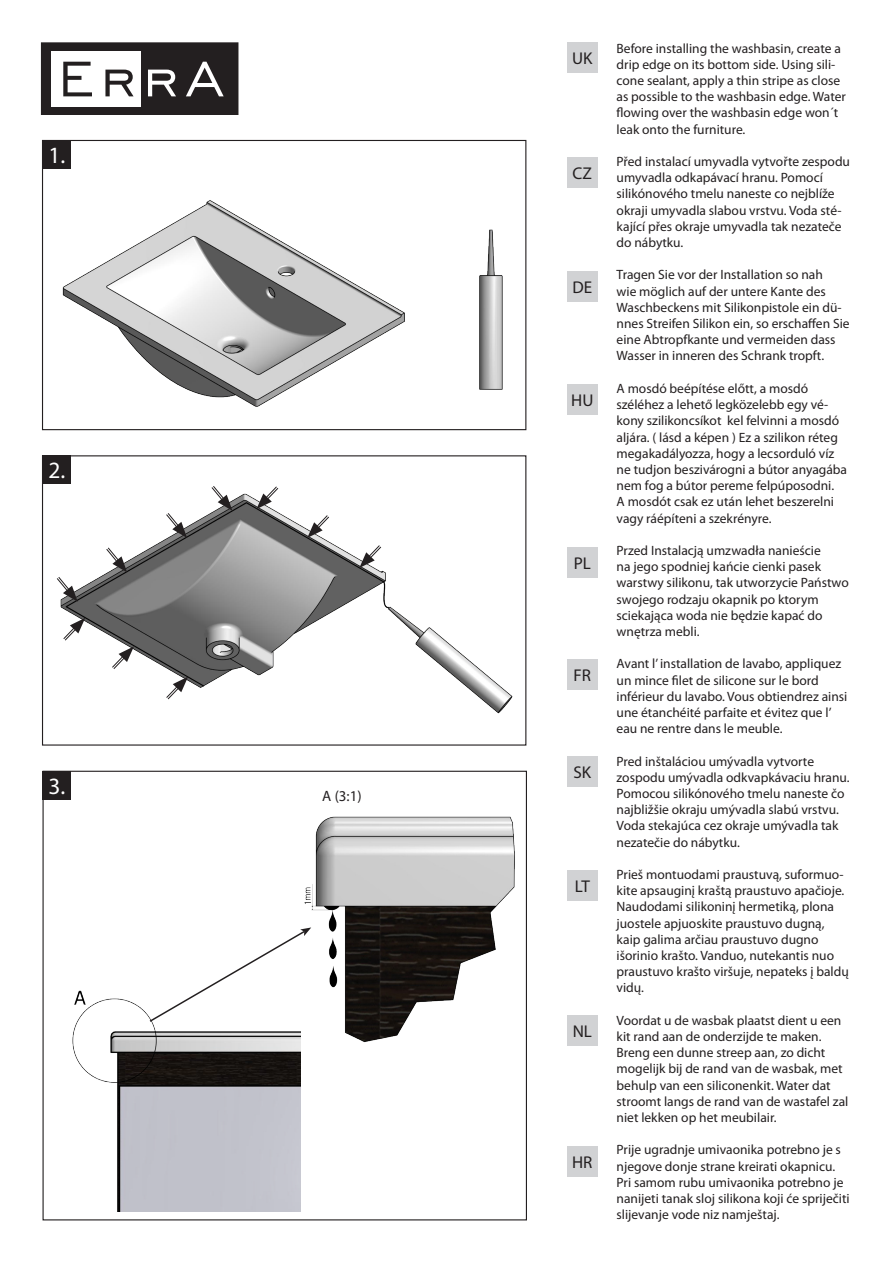
<style>
.page{position:relative;width:893px;height:1263px;background:#fff}
.page>*{position:absolute;margin:0;border:0;box-sizing:border-box;transform-origin:0 0}
.t1{font:23.4px "Myriad Pro";color:#fff}
.t2{font:17.1px "Myriad Pro";color:#231f20}
.t3{font:15px "Myriad Pro";color:#231f20}
.t4{font:13.5px/16.2px "Myriad Pro";color:#231f20}
</style>
<div class="page">
<div style="left:43px;top:771px;width:28px;height:28px;background:#231f20"></div>
<div style="left:567px;top:43px;width:30px;height:30px;background:#d1d2d4"></div>
<div style="left:567px;top:157px;width:30px;height:31px;background:#d1d2d4"></div>
<div style="left:567px;top:271px;width:30px;height:30px;background:#d1d2d4"></div>
<div style="left:567px;top:385px;width:30px;height:30px;background:#d1d2d4"></div>
<div style="left:567px;top:547px;width:30px;height:30px;background:#d1d2d4"></div>
<div style="left:567px;top:660px;width:30px;height:30px;background:#d1d2d4"></div>
<div style="left:567px;top:756px;width:30px;height:31px;background:#d1d2d4"></div>
<div style="left:567px;top:871px;width:30px;height:30px;background:#d1d2d4"></div>
<div style="left:567px;top:1016px;width:30px;height:30px;background:#d1d2d4"></div>
<div style="left:567px;top:1146px;width:30px;height:30px;background:#d1d2d4"></div>
<img style="left:44px;top:142px;width:459px;height:265px">
<div style="left:42px;top:140px;width:484px;height:290px;border:1px solid #231f20"></div>
<svg style="left:41px;top:42px;width:197px;height:73px"></svg>
<img style="left:44px;top:457px;width:469px;height:257px">
<svg style="left:256px;top:485px;width:23px;height:24px"></svg>
<svg style="left:56px;top:576px;width:22px;height:26px"></svg>
<svg style="left:105px;top:546px;width:22px;height:26px"></svg>
<svg style="left:165px;top:512px;width:22px;height:26px"></svg>
<svg style="left:210px;top:485px;width:22px;height:26px"></svg>
<svg style="left:165px;top:677px;width:23px;height:23px"></svg>
<svg style="left:307px;top:514px;width:23px;height:24px"></svg>
<svg style="left:359px;top:544px;width:23px;height:24px"></svg>
<svg style="left:62px;top:618px;width:23px;height:24px"></svg>
<svg style="left:111px;top:646px;width:23px;height:24px"></svg>
<img style="left:300px;top:798px;width:226px;height:271px">
<img style="left:72px;top:990px;width:228px;height:222px">
<svg style="left:148px;top:927px;width:163px;height:96px"></svg>
<p class="t1" style="left:48px;top:143px;width:18px">1.</p>
<p class="t1" style="left:48px;top:458px;width:18px">2.</p>
<p class="t1" style="left:48px;top:773px;width:18px">3.</p>
<p class="t3" style="left:322px;top:788px;width:41px">A (3:1)</p>
<p class="t2" style="left:572px;top:49px;width:22px">UK</p>
<p class="t2" style="left:573px;top:164px;width:21px">CZ</p>
<p class="t2" style="left:572px;top:278px;width:21px">DE</p>
<p class="t2" style="left:571px;top:391px;width:24px">HU</p>
<p class="t2" style="left:574px;top:554px;width:19px">PL</p>
<p class="t2" style="left:574px;top:666px;width:19px">FR</p>
<p class="t2" style="left:573px;top:763px;width:19px">SK</p>
<p class="t2" style="left:575px;top:877px;width:17px">LT</p>
<p class="t2" style="left:573px;top:1022px;width:21px">NL</p>
<p class="t2" style="left:572px;top:1152px;width:22px">HR</p>
<p class="t4" style="left:617px;top:40px;width:231px">Before installing the washbasin, create a drip edge on its bottom side. Using sili&shy;cone sealant, apply a thin stripe as close as possible to the washbasin edge. Water flowing over the washbasin edge won´t leak onto the furniture.</p>
<p class="t4" style="left:617px;top:154px;width:235px">Před instalací umyvadla vytvořte zespodu umyvadla odkapávací hranu. Pomocí silikónového tmelu naneste co nejblíže okraji umyvadla slabou vrstvu. Voda sté&shy;kající přes okraje umyvadla tak nezateče do nábytku.</p>
<p class="t4" style="left:617px;top:267px;width:235px">Tragen Sie vor der Installation so nah<br>wie möglich auf der untere Kante des Waschbeckens mit Silikonpistole ein dü&shy;nnes Streifen Silikon ein, so erschaffen Sie eine Abtropfkante und vermeiden dass Wasser in inneren des Schrank tropft.</p>
<p class="t4" style="left:617px;top:380px;width:232px">A mosdó beépítése előtt, a mosdó széléhez a lehető legközelebb egy vé&shy;kony szilikoncsíkot kel felvinni a mosdó aljára. ( lásd a képen ) Ez a szilikon réteg megakadályozza, hogy a lecsorduló víz ne tudjon beszivárogni a bútor anyagába nem fog a bútor pereme felpúposodni.<br>A mosdót csak ez után lehet beszerelni vagy ráépíteni a szekrényre.</p>
<p class="t4" style="left:617px;top:542px;width:234px">Przed Instalacją umzwadła nanieście<br>na jego spodniej kańcie cienki pasek warstwy silikonu, tak utworzycie Państwo swojego rodzaju okapnik po ktorym sciekająca woda nie będzie kapać do wnętrza mebli.</p>
<p class="t4" style="left:617px;top:656px;width:232px">Avant l’ installation de lavabo, appliquez un mince filet de silicone sur le bord inférieur du lavabo. Vous obtiendrez ainsi une étanchéité parfaite et évitez que l’ eau ne rentre dans le meuble.</p>
<p class="t4" style="left:617px;top:753px;width:235px">Pred inštaláciou umývadla vytvorte zospodu umývadla odkvapkávaciu hranu.<br>Pomocou silikónového tmelu naneste čo najbližšie okraju umývadla slabú vrstvu.<br>Voda stekajúca cez okraje umývadla tak nezatečie do nábytku.</p>
<p class="t4" style="left:617px;top:866px;width:234px">Prieš montuodami praustuvą, suformuo&shy;kite apsauginį kraštą praustuvo apačioje.<br>Naudodami silikoninį hermetiką, plona juostele apjuoskite praustuvo dugną, kaip galima arčiau praustuvo dugno išorinio krašto. Vanduo, nutekantis nuo praustuvo krašto viršuje, nepateks į baldų vidų.</p>
<p class="t4" style="left:617px;top:1012px;width:233px">Voordat u de wasbak plaatst dient u een kit rand aan de onderzijde te maken.<br>Breng een dunne streep aan, zo dicht mogelijk bij de rand van de wasbak, met behulp van een siliconenkit. Water dat stroomt langs de rand van de wastafel zal niet lekken op het meubilair.</p>
<p class="t4" style="left:617px;top:1142px;width:235px">Prije ugradnje umivaonika potrebno je s njegove donje strane kreirati okapnicu.<br>Pri samom rubu umivaonika potrebno je nanijeti tanak sloj silikona koji će spriječiti slijevanje vode niz namještaj.</p>
</div>
